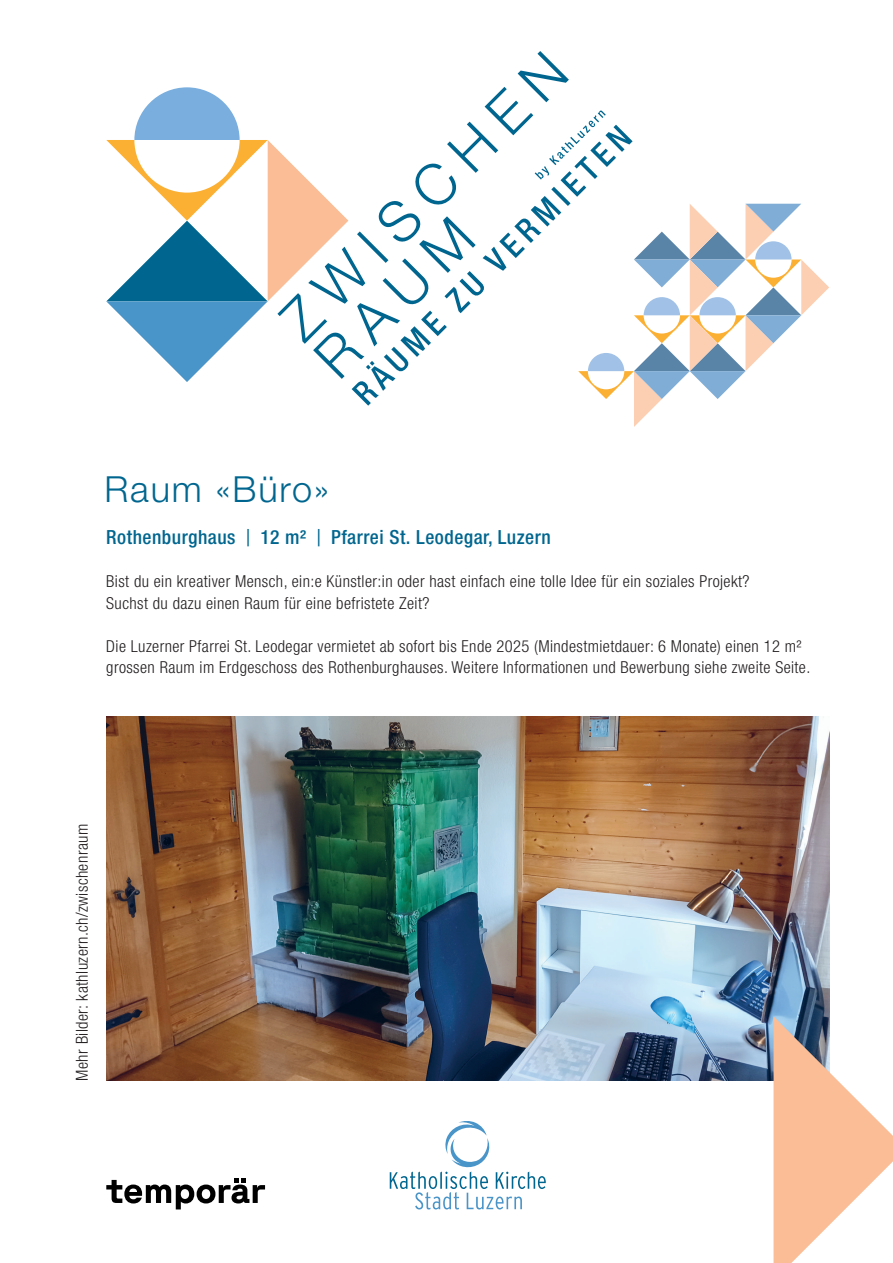
<style>
.page{position:relative;width:893px;height:1263px;background:#fff}
.page>*{position:absolute;margin:0;border:0;box-sizing:border-box;transform-origin:0 0}
.Titel{font:300 36px "Helvetica Neue LT Std";letter-spacing:.05em;color:#01668f}
.Fliesstext{font:500 condensed 19.5px "Helvetica Neue LT Std";letter-spacing:.025em;color:#01668f}
.Fliesstext-2{font:300 condensed 16.5px/21.5px "Helvetica Neue LT Std";letter-spacing:.025em;color:#231f20}
.s1{font-size:23.4px}
</style>
<div class="page">
<svg style="left:390px;top:1121px;width:156px;height:88px"></svg>
<svg style="left:106px;top:1178px;width:159px;height:31px"></svg>
<svg style="left:106px;top:51px;width:723px;height:376px"></svg>
<img style="left:106px;top:716px;width:723px;height:365px">
<svg style="left:773px;top:1016px;width:120px;height:247px"></svg>
<p class="Titel" style="left:104px;top:467px;width:226px">Raum «Büro»</p>
<p class="Fliesstext" style="left:106px;top:526px;width:446px">Rothenburghaus <span class="s1">|</span> 12 m² <span class="s1">|</span> Pfarrei St. Leodegar, Luzern</p>
<p class="Fliesstext-2" style="left:106px;top:571px;width:645px">Bist du ein kreativer Mensch, ein:e Künstler:in oder hast einfach eine tolle Idee für ein soziales Projekt?</p>
<p class="Fliesstext-2" style="left:106px;top:592px;width:325px">Suchst du dazu einen Raum für eine befristete Zeit?</p>
<p class="Fliesstext-2" style="left:106px;top:635px;width:706px">Die Luzerner Pfarrei St. Leodegar vermietet ab sofort bis Ende 2025 (Mindestmietdauer: 6 Monate) einen 12 m² grossen Raum im Erdgeschoss des Rothenburghauses. Weitere Informationen und Bewerbung siehe zweite Seite.</p>
<p class="Fliesstext-2" style="left:71px;top:1081px;width:258px;rotate:-90deg">Mehr Bilder: kathluzern.ch/zwischenraum</p>
</div>
